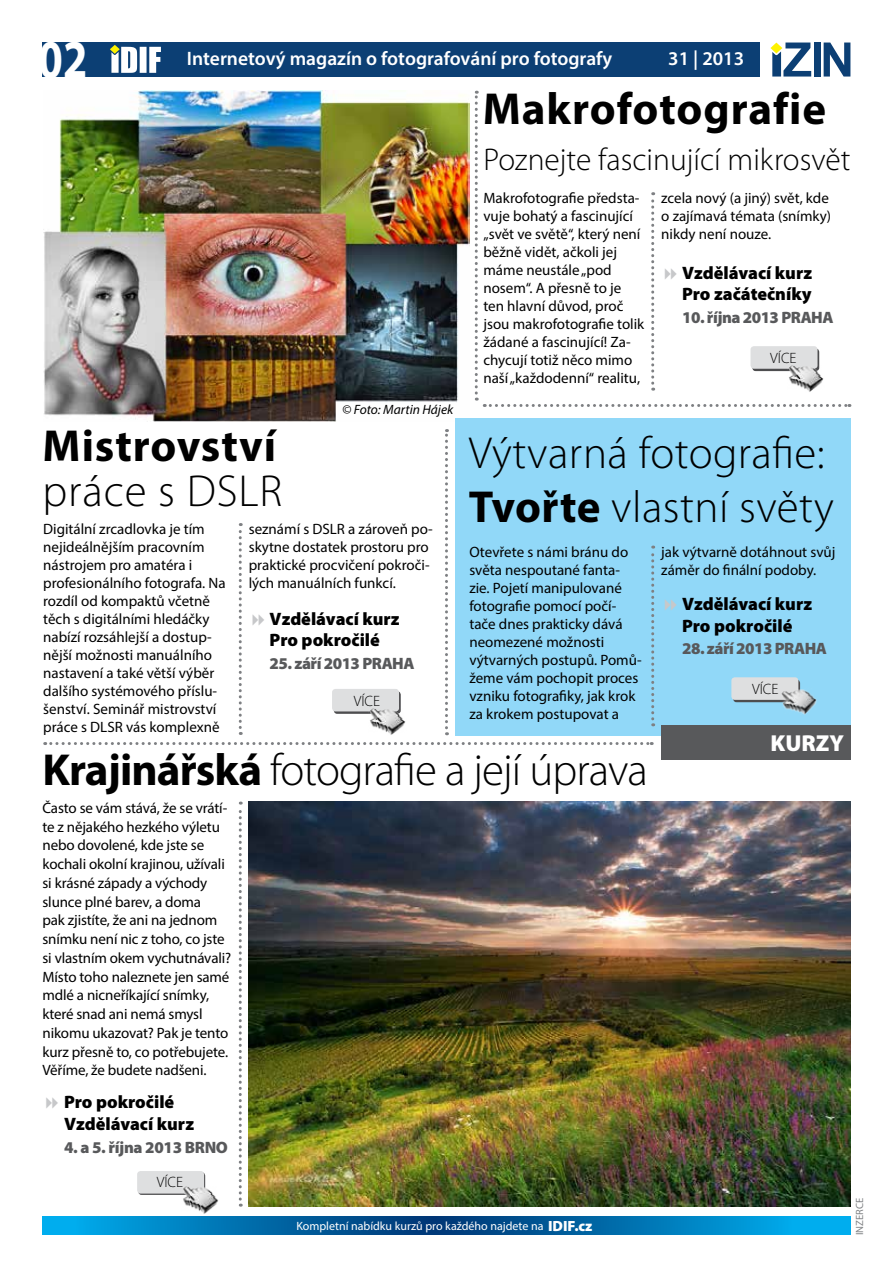
<style>
.page{position:relative;width:893px;height:1263px;background:#fff}
.page>*{position:absolute;margin:0;border:0;box-sizing:border-box;transform-origin:0 0}
.t1{font:700 54.9px "Myriad Pro";color:#fff;scale:.8 1}
.t2{font:300 45px/54px "Myriad Pro";letter-spacing:.01em;color:#000}
.t3{font:300 45px "Myriad Pro";letter-spacing:-.02em;color:#000}
.t4{font:700 45px "Myriad Pro";letter-spacing:.02em;color:#000}
.t5{font:300 31.5px "Myriad Pro";color:#000}
.t6{font:900 23.1px "Myriad Pro";color:#fff}
.t7{font:600 19.5px "Myriad Pro";color:#fff}
.t8{font:900 18px/21.6px "Myriad Pro";color:#000}
.t9{font:900 16.5px "Myriad Pro";letter-spacing:-.03em;color:#58595b}
.t10{font:15px/18px "Myriad Pro";color:#000}
.t11{font:300 15px "Myriad Pro";color:#000}
.t12{font:italic 13.5px "Myriad Pro";color:#000}
.t13{font:12px "Myriad Pro";color:#fff}
.t14{font:10.5px "Myriad Pro";color:#808285}
.s1{font-weight:700}
.s2{font-weight:900;font-size:14.85px}
</style>
<div class="page">
<img style="left:43px;top:91px;width:427px;height:330px">
<div style="left:455px;top:418px;width:395px;height:317px;background:#91d8f8"></div>
<svg style="left:45px;top:742px;width:607px;height:3px"></svg>
<div style="left:43px;top:43px;width:717px;height:34px;background:#0c3f74"></div>
<svg style="left:110px;top:45px;width:51px;height:28px"></svg>
<div style="left:814px;top:43px;width:6px;height:34px;background:#0c3f74"></div>
<svg style="left:824px;top:43px;width:26px;height:34px"></svg>
<svg style="left:770px;top:43px;width:41px;height:34px"></svg>
<svg style="left:43px;top:1216px;width:807px;height:18px;background:#0074b3"></svg>
<svg style="left:651px;top:546px;width:3px;height:180px"></svg>
<svg style="left:239px;top:523px;width:3px;height:212px"></svg>
<svg style="left:484px;top:404px;width:366px;height:3px"></svg>
<svg style="left:651px;top:192px;width:3px;height:199px"></svg>
<svg style="left:445px;top:429px;width:3px;height:306px"></svg>
<svg style="left:475px;top:91px;width:3px;height:310px"></svg>
<div style="left:661px;top:726px;width:189px;height:34px;background:#58595b"></div>
<svg style="left:239px;top:801px;width:3px;height:405px"></svg>
<img style="left:249px;top:801px;width:601px;height:405px">
<div style="left:138px;top:1172px;width:67px;height:23px;background:#a4a4a6;border-radius:3px"></div>
<div style="left:137px;top:1171px;width:67px;height:22px;background:#dedfe0;border-radius:3px"></div>
<img style="left:182px;top:1186px;width:37px;height:28px">
<svg style="left:334px;top:691px;width:67px;height:23px"></svg>
<div style="left:332px;top:689px;width:67px;height:22px;background:#dedfe0;border-radius:3px"></div>
<img style="left:369px;top:707px;width:37px;height:28px">
<svg style="left:752px;top:348px;width:67px;height:23px"></svg>
<div style="left:750px;top:346px;width:67px;height:23px;background:#dedfe0;border-radius:3px"></div>
<img style="left:787px;top:364px;width:37px;height:28px">
<div style="left:733px;top:680px;width:67px;height:22px;background:#4d4d4f;border-radius:3px"></div>
<div style="left:731px;top:677px;width:67px;height:23px;background:#dedfe0;border-radius:3px"></div>
<img style="left:780px;top:686px;width:37px;height:29px">
<h1 class="t1" style="left:39px;top:23px;width:63px">02</h1>
<h3 class="t7" style="left:187px;top:46px;width:427px">Internetový magazín o fotografování pro fotografy</h3>
<h3 class="t7" style="left:668px;top:46px;width:77px">31 | 2013</h3>
<h2 class="t4" style="left:483px;top:80px;width:345px">Makrofotografie</h2>
<h3 class="t5" style="left:483px;top:141px;width:369px">Poznejte fascinující mikrosvět</h3>
<p class="t12" style="left:342px;top:401px;width:113px">© Foto: Martin Hájek</p>
<p class="t10" style="left:483px;top:189px;width:162px">Makrofotografie předsta&shy;vuje bohatý a fascinující „svět ve světě“, který není běžně vidět, ačkoli jej máme neustále „pod nosem“. A přesně to je ten hlavní důvod, proč jsou makrofotografie tolik žádané a fascinující! Za&shy;chycují totiž něco mimo naší „každodenní“ realitu,</p>
<p class="t10" style="left:661px;top:189px;width:171px">zcela nový (a jiný) svět, kde o zajímavá témata (snímky) nikdy není nouze.</p>
<p class="t8" style="left:682px;top:261px;width:131px">Vzdělávací kurz<br>Pro začátečníky</p>
<p class="t9" style="left:682px;top:306px;width:153px">10. října 2013 PRAHA</p>
<p class="t11" style="left:770px;top:348px;width:28px">VÍCE</p>
<h2 class="t4" style="left:43px;top:417px;width:235px">Mistrovství</h2>
<h2 class="t2" style="left:43px;top:464px;width:241px">práce s DSLR</h2>
<h2 class="t2" style="left:469px;top:425px;width:367px">Výtvarná fotografie:<br><span class="s1">Tvořte</span> vlastní světy</h2>
<p class="t10" style="left:469px;top:543px;width:174px">Otevřete s námi bránu do světa nespoutané fanta&shy;zie. Pojetí manipulované fotografie pomocí počí&shy;tače dnes prakticky dává neomezené možnosti výtvarných postupů. Pomů&shy;žeme vám pochopit proces vzniku fotografiky, jak krok za krokem postupovat a</p>
<p class="t10" style="left:661px;top:543px;width:176px">jak výtvarně dotáhnout svůj záměr do finální podoby.</p>
<p class="t10" style="left:43px;top:520px;width:184px">Digitální zrcadlovka je tím nejideálnějším pracovním nástrojem pro amatéra i profesionálního fotografa. Na rozdíl od kompaktů včetně těch s digitálními hledáčky nabízí rozsáhlejší a dostup&shy;nější možnosti manuálního nastavení a také větší výběr dalšího systémového příslu&shy;šenství. Seminář mistrovství práce s DLSR vás komplexně</p>
<p class="t10" style="left:249px;top:520px;width:186px">seznámí s DSLR a zároveň po&shy;skytne dostatek prostoru pro praktické procvičení pokroči&shy;lých manuálních funkcí.</p>
<p class="t8" style="left:682px;top:593px;width:131px">Vzdělávací kurz<br>Pro pokročilé</p>
<p class="t9" style="left:682px;top:638px;width:146px">28. září 2013 PRAHA</p>
<p class="t8" style="left:270px;top:607px;width:131px">Vzdělávací kurz<br>Pro pokročilé</p>
<p class="t9" style="left:270px;top:652px;width:146px">25. září 2013 PRAHA</p>
<p class="t11" style="left:752px;top:680px;width:28px">VÍCE</p>
<p class="t11" style="left:354px;top:691px;width:28px">VÍCE</p>
<h3 class="t6" style="left:770px;top:728px;width:75px">KURZY</h3>
<h2 class="t3" style="left:43px;top:743px;width:607px"><span class="s1">Krajinářská</span> fotografie a její úprava</h2>
<p class="t10" style="left:43px;top:798px;width:190px;line-height:18.8px">Často se vám stává, že se vrátí&shy;te z nějakého hezkého výletu nebo dovolené, kde jste se kochali okolní krajinou, užívali si krásné západy a východy slunce plné barev, a doma<br>pak zjistíte, že ani na jednom snímku není nic z toho, co jste si vlastním okem vychutnávali?<br>Místo toho naleznete jen samé mdlé a nicneříkající snímky, které snad ani nemá smysl nikomu ukazovat? Pak je tento kurz přesně to, co potřebujete.<br>Věříme, že budete nadšeni.</p>
<p class="t8" style="left:64px;top:1089px;width:131px;line-height:22.5px">Pro pokročilé<br>Vzdělávací kurz</p>
<p class="t9" style="left:64px;top:1136px;width:165px">4. a 5. října 2013 BRNO</p>
<p class="t11" style="left:157px;top:1173px;width:28px">VÍCE</p>
<p class="t13" style="left:296px;top:1218px;width:298px">Kompletní nabídku kurzů pro každého najdete na <span class="s2">IDIF.cz</span></p>
<p class="t14" style="left:853px;top:1235px;width:39px;rotate:-90deg">INZERCE</p>
</div>
